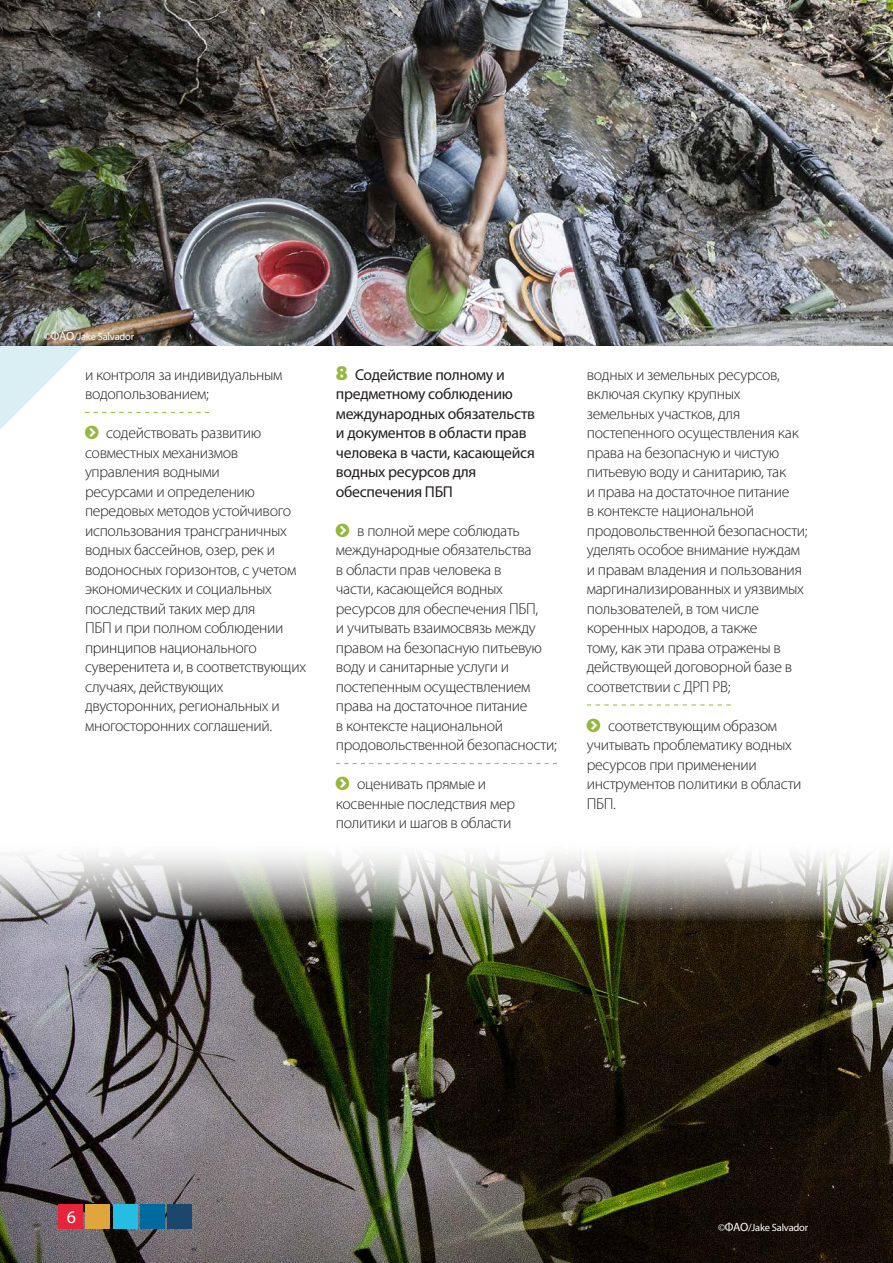
<style>
.page{position:relative;width:893px;height:1263px;background:#fff}
.page>*{position:absolute;margin:0;border:0;box-sizing:border-box;transform-origin:0 0}
.t1{font:18px "Myriad Pro";color:#fff}
.t2{font:300 15.75px/19.5px "Myriad Pro";letter-spacing:-.02em;color:#231f20}
.t3{font:15.75px/19.5px "Myriad Pro";letter-spacing:-.02em;color:#231f20}
.t4{font:10.5px "Myriad Pro";letter-spacing:-.02em;color:#fff}
.s1{font-size:12px}
.s2{font-weight:900;font-size:21px;color:#94b83d}
</style>
<div class="page">
<svg style="left:0;top:345px;width:430px;height:85px"></svg>
<img style="left:0;top:0;width:893px;height:345px">
<img style="left:0;top:855px;width:893px;height:408px">
<div style="left:86px;top:1204px;width:24px;height:24px;background:#dea63b"></div>
<div style="left:140px;top:1204px;width:24px;height:24px;background:#00699e"></div>
<div style="left:167px;top:1204px;width:25px;height:24px;background:#1a476b"></div>
<div style="left:58px;top:1204px;width:25px;height:24px;background:#e6243b"></div>
<div style="left:113px;top:1204px;width:24px;height:24px;background:#26bde3"></div>
<svg style="left:85px;top:412px;width:124px;height:1px"></svg>
<svg style="left:336px;top:763px;width:221px;height:1px"></svg>
<svg style="left:587px;top:704px;width:144px;height:1px"></svg>
<svg style="left:85px;top:426px;width:14px;height:4px"></svg>
<p class="t4" style="left:44px;top:330px;width:92px">©<span class="s1">ФАО</span>/Jake Salvador</p>
<p class="t2" style="left:85px;top:364px;width:199px">и контроля за индивидуальным водопользованием;</p>
<p class="t2" style="left:85px;top:423px;width:223px;text-indent:21px">содействовать развитию совместных механизмов управления водными<br>ресурсами и определению передовых методов устойчивого использования трансграничных водных бассейнов, озер, рек и водоносных горизонтов, с учетом экономических и социальных последствий таких мер для<br>ПБП и при полном соблюдении принципов национального суверенитета и, в соответствующих случаях, действующих двусторонних, региональных и многосторонних соглашений.</p>
<p class="t3" style="left:336px;top:364px;width:200px"><span class="s2">8</span> Содействие полному и предметному соблюдению международных обязательств и документов в области прав человека в части, касающейся водных ресурсов для обеспечения ПБП</p>
<p class="t2" style="left:336px;top:520px;width:222px;text-indent:21px">в полной мере соблюдать международные обязательства<br>в области прав человека в<br>части, касающейся водных ресурсов для обеспечения ПБП,<br>и учитывать взаимосвязь между правом на безопасную питьевую воду и санитарные услуги и постепенным осуществлением права на достаточное питание<br>в контексте национальной продовольственной безопасности;</p>
<p class="t2" style="left:336px;top:774px;width:181px;text-align:center">оценивать прямые и косвенные последствия мер политики и шагов в области</p>
<p class="t2" style="left:587px;top:364px;width:222px">водных и земельных ресурсов, включая скупку крупных земельных участков, для постепенного осуществления как права на безопасную и чистую питьевую воду и санитарию, так<br>и права на достаточное питание<br>в контексте национальной продовольственной безопасности; уделять особое внимание нуждам и правам владения и пользования маргинализированных и уязвимых пользователей, в том числе коренных народов, а также<br>тому, как эти права отражены в действующей договорной базе в соответствии с ДРП РВ;</p>
<p class="t2" style="left:587px;top:715px;width:216px;text-indent:21px">соответствующим образом учитывать проблематику водных ресурсов при применении инструментов политики в области<br>ПБП.</p>
<p class="t1" style="left:67px;top:1206px;width:11px">6</p>
<p class="t4" style="left:718px;top:1221px;width:92px">©<span class="s1">ФАО</span>/Jake Salvador</p>
</div>
